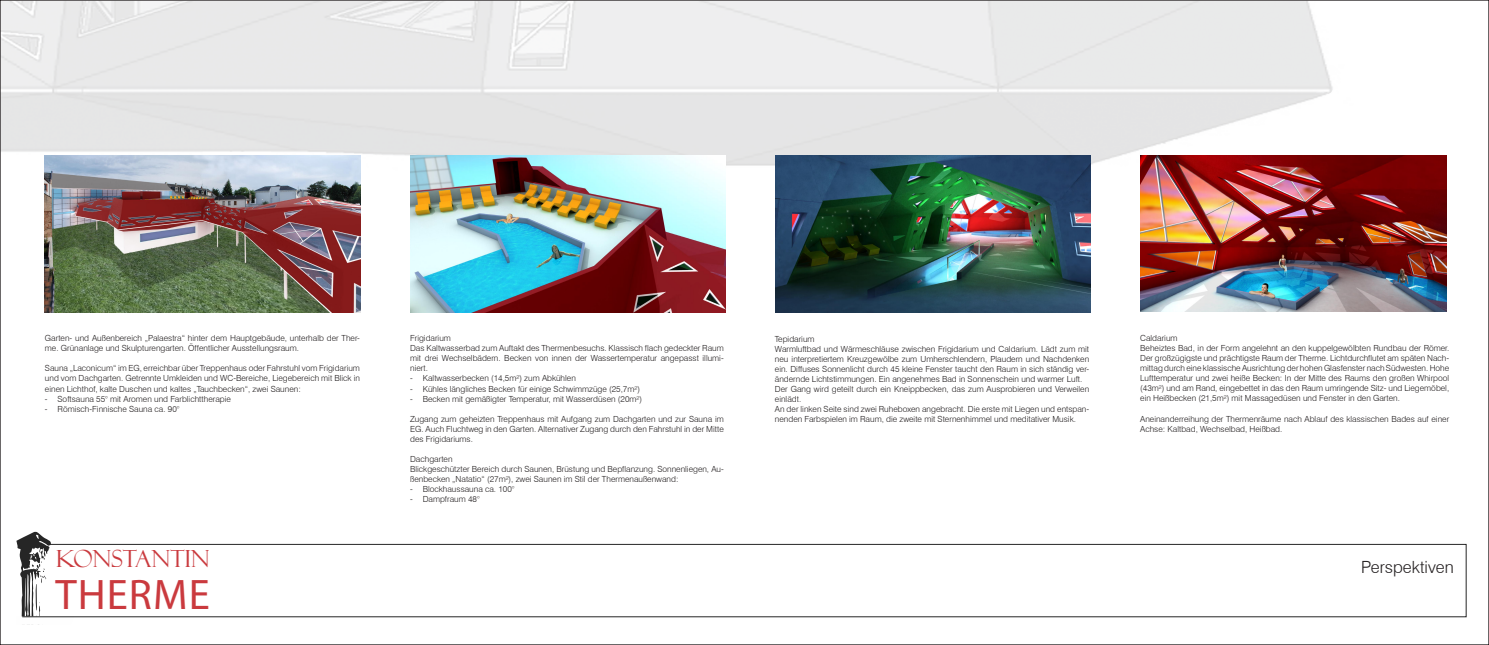
<style>
.page{position:relative;width:1489px;height:645px;background:#fff}
.page>*{position:absolute;margin:0;border:0;box-sizing:border-box;transform-origin:0 0}
.t1{font:42.88px "DejaVu Sans Mono";letter-spacing:.025em;color:#c1181d}
.t2{font:23.66px "Felix Titling";color:#c1181d}
.t3{font:300 16.8px "Swiss 721 BT";color:#231f20}
.t4{font:300 8.4px/10.1px "Swiss 721 BT";color:#231f20}
</style>
<div class="page">
<img style="left:2px;top:2px;width:1465px;height:623px">
<img style="left:45px;top:155px;width:315px;height:157px">
<img style="left:410px;top:155px;width:315px;height:157px">
<img style="left:1140px;top:155px;width:306px;height:156px">
<img style="left:775px;top:155px;width:315px;height:157px">
<p class="t4" style="left:45px;top:333px;width:316px">Garten- und Außenbereich „Palaestra“ hinter dem Hauptgebäude, unterhalb der Ther&shy;me. Grünanlage und Skulpturengarten. Öffentlicher Ausstellungsraum.</p>
<p class="t4" style="left:45px;top:363px;width:316px;text-align:justify">Sauna „Laconicum“ im EG, erreichbar über Treppenhaus oder Fahrstuhl vom Frigidarium und vom Dachgarten. Getrennte Umkleiden und WC-Bereiche, Liegebereich mit Blick in einen Lichthof, kalte Duschen und kaltes „Tauchbecken“, zwei Saunen:</p>
<p class="t4" style="left:45px;top:393px;width:187px">- Softsauna 55° mit Aromen und Farblichttherapie</p>
<p class="t4" style="left:45px;top:404px;width:136px">- Römisch-Finnische Sauna ca. 90°</p>
<h2 class="t2" style="left:56px;top:544px;width:155px">KONSTANTIN</h2>
<h1 class="t1" style="left:55px;top:568px;width:156px">THERME</h1>
<p class="t4" style="left:410px;top:333px;width:42px">Frigidarium</p>
<p class="t4" style="left:410px;top:343px;width:315px;text-align:justify">Das Kaltwasserbad zum Auftakt des Thermenbesuchs. Klassisch flach gedeckter Raum mit drei Wechselbädern. Becken von innen der Wassertemperatur angepasst illumi&shy;niert.</p>
<p class="t4" style="left:410px;top:373px;width:167px">- Kaltwasserbecken (14,5m²) zum Abkühlen</p>
<p class="t4" style="left:410px;top:383px;width:231px">- Kühles längliches Becken für einige Schwimmzüge (25,7m²)</p>
<p class="t4" style="left:410px;top:393px;width:233px">- Becken mit gemäßigter Temperatur, mit Wasserdüsen (20m²)</p>
<p class="t4" style="left:410px;top:414px;width:315px;text-align:justify">Zugang zum geheizten Treppenhaus mit Aufgang zum Dachgarten und zur Sauna im EG. Auch Fluchtweg in den Garten. Alternativer Zugang durch den Fahrstuhl in der Mitte des Frigidariums.</p>
<p class="t4" style="left:410px;top:454px;width:44px">Dachgarten</p>
<p class="t4" style="left:410px;top:464px;width:315px">Blickgeschützter Bereich durch Saunen, Brüstung und Bepflanzung. Sonnenliegen, Au&shy;ßenbecken „Natatio“ (27m²), zwei Saunen im Stil der Thermenaußenwand:</p>
<p class="t4" style="left:410px;top:484px;width:106px">- Blockhaussauna ca. 100°</p>
<p class="t4" style="left:410px;top:494px;width:71px">- Dampfraum 48°</p>
<p class="t4" style="left:775px;top:333px;width:41px">Tepidarium</p>
<p class="t4" style="left:775px;top:343px;width:316px;text-align:justify">Warmluftbad und Wärmeschläuse zwischen Frigidarium und Caldarium. Lädt zum mit neu interpretiertem Kreuzgewölbe zum Umherschlendern, Plaudern und Nachdenken ein. Diffuses Sonnenlicht durch 45 kleine Fenster taucht den Raum in sich ständig ver&shy;ändernde Lichtstimmungen. Ein angenehmes Bad in Sonnenschein und warmer Luft.</p>
<p class="t4" style="left:775px;top:384px;width:316px">Der Gang wird geteilt durch ein Kneippbecken, das zum Ausprobieren und Verweilen einlädt.</p>
<p class="t4" style="left:775px;top:404px;width:316px">An der linken Seite sind zwei Ruheboxen angebracht. Die erste mit Liegen und entspan&shy;nenden Farbspielen im Raum, die zweite mit Sternenhimmel und meditativer Musik.</p>
<p class="t4" style="left:1140px;top:333px;width:39px">Caldarium</p>
<p class="t4" style="left:1140px;top:343px;width:310px;text-align:justify">Beheiztes Bad, in der Form angelehnt an den kuppelgewölbten Rundbau der Römer.<br>Der großzügigste und prächtigste Raum der Therme. Lichtdurchflutet am späten Nach&shy;mittag durch eine klassische Ausrichtung der hohen Glasfenster nach Südwesten. Hohe Lufttemperatur und zwei heiße Becken: In der Mitte des Raums den großen Whirpool (43m²) und am Rand, eingebettet in das den Raum umringende Sitz- und Liegemöbel, ein Heißbecken (21,5m²) mit Massagedüsen und Fenster in den Garten.</p>
<p class="t4" style="left:1140px;top:413px;width:310px">Aneinanderreihung der Thermenräume nach Ablauf des klassischen Bades auf einer<br>Achse: Kaltbad, Wechselbad, Heißbad.</p>
<p class="t3" style="left:1360px;top:557px;width:94px">Perspektiven</p>
</div>
